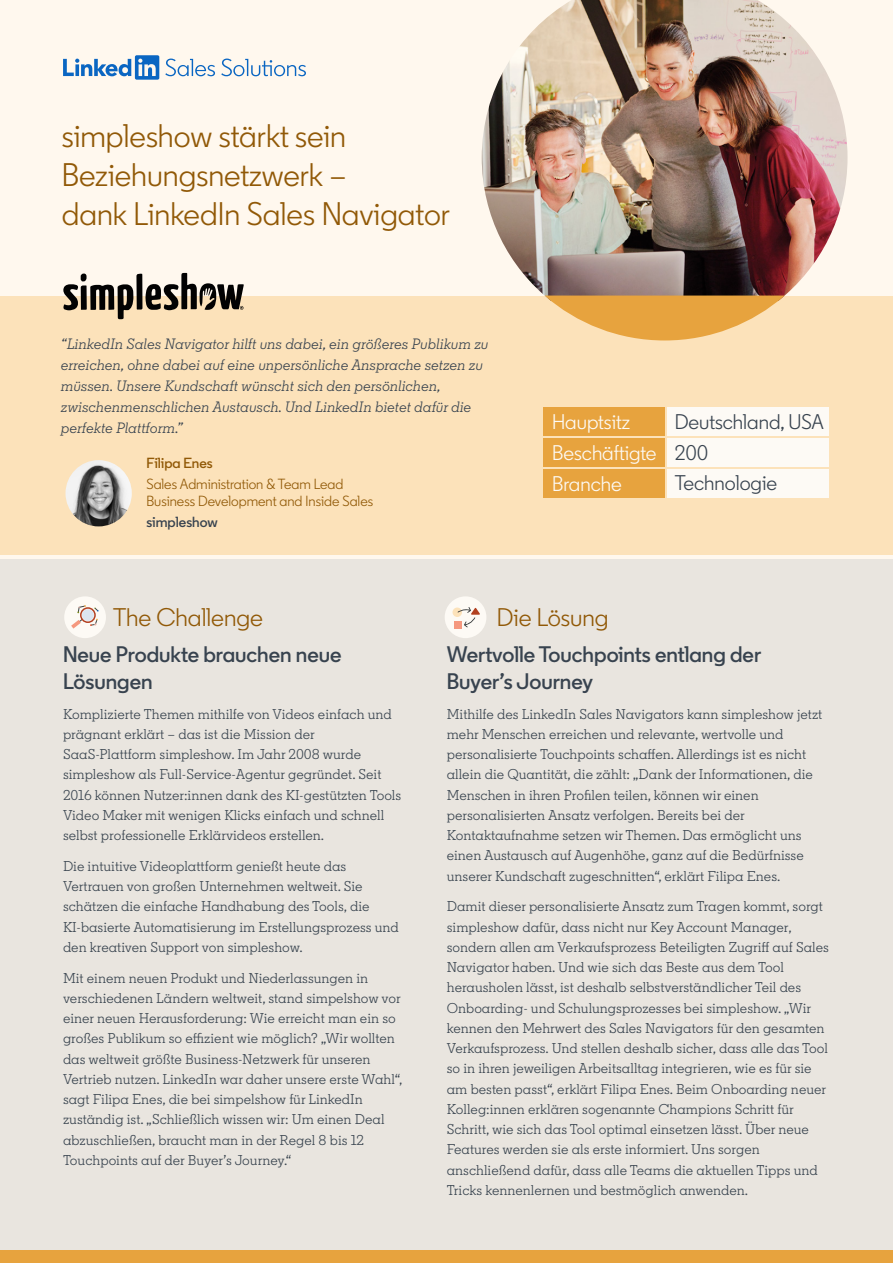
<style>
.page{position:relative;width:893px;height:1263px;background:#fff8ee}
.page>*{position:absolute;margin:0;border:0;box-sizing:border-box;transform-origin:0 0}
.t1{font:32.7px/39.2px "Community";color:#915907}
.t2{font:25.5px "Community";color:#915907}
.t3{font:600 22.5px/27px "Community";color:#38434f}
.t4{font:21.15px/30.9px "Community";color:#fdfaf5}
.t5{font:21.15px "Community";color:#38434f}
.t6{font:italic 15px/21px "Community Slab";color:#38434f}
.t7{font:14.7px/17.5px "Community";color:#915907}
.t8{font:600 14.7px "Community";color:#915907}
.t9{font:600 14.7px "Community";color:#38434f}
.t10{font:14.25px/20.2px "Community Slab";color:#39444f}
.s1{color:#38434f}
</style>
<div class="page">
<div style="left:0;top:559px;width:893px;height:704px;background:#e9e5df"></div>
<div style="left:0;top:1251px;width:893px;height:12px;background:#e7a33e"></div>
<div style="left:0;top:296px;width:893px;height:258px;background:#fce2ba"></div>
<svg style="left:63px;top:273px;width:181px;height:46px"></svg>
<img style="left:482px;top:0;width:365px;height:296px">
<svg style="left:545px;top:296px;width:239px;height:44px"></svg>
<svg style="left:63px;top:55px;width:243px;height:25px"></svg>
<div style="left:543px;top:407px;width:122px;height:29px;background:#e7a33e"></div>
<div style="left:667px;top:407px;width:162px;height:29px;background:#fdfaf5"></div>
<div style="left:543px;top:438px;width:122px;height:29px;background:#e7a33e"></div>
<div style="left:667px;top:438px;width:162px;height:29px;background:#fdfaf5"></div>
<div style="left:543px;top:469px;width:122px;height:29px;background:#e7a33e"></div>
<div style="left:667px;top:469px;width:162px;height:29px;background:#fdfaf5"></div>
<img style="left:66px;top:460px;width:66px;height:66px;border-radius:33px">
<div style="left:64px;top:596px;width:42px;height:42px;background:#fdfaf5;border-radius:50%"></div>
<svg style="left:71px;top:605px;width:28px;height:24px"></svg>
<div style="left:445px;top:596px;width:41px;height:42px;background:#fdfaf5;border-radius:50%"></div>
<svg style="left:452px;top:607px;width:10px;height:10px"></svg>
<div style="left:453px;top:621px;width:8px;height:8px;background:#f5987e"></div>
<svg style="left:458px;top:607px;width:22px;height:20px"></svg>
<h1 class="t1" style="left:62px;top:116px;width:390px">simpleshow stärkt sein<br>Beziehungsnetzwerk –<br>dank LinkedIn Sales Navigator</h1>
<p class="t6" style="left:61px;top:333px;width:429px">“LinkedIn Sales Navigator hilft uns dabei, ein größeres Publikum zu erreichen, ohne dabei auf eine unpersönliche Ansprache setzen zu müssen. Unsere Kundschaft wünscht sich den persönlichen, zwischenmenschlichen Austausch. Und LinkedIn bietet dafür die perfekte Plattform.”</p>
<p class="t8" style="left:146px;top:454px;width:68px">Filipa Enes</p>
<p class="t7" style="left:146px;top:475px;width:228px">Sales Administration &amp; Team Lead<br>Business Development and Inside Sales</p>
<p class="t9" style="left:146px;top:513px;width:73px">simpleshow</p>
<h3 class="t4" style="left:552px;top:407px;width:273px;text-indent:122px"><span class="s1">Deutschland, USA<br></span>Beschäftigte <span class="s1">200<br></span>Branche</h3>
<h3 class="t4" style="left:552px;top:407px;width:79px">Hauptsitz</h3>
<h3 class="t5" style="left:675px;top:470px;width:104px">Technologie</h3>
<h2 class="t2" style="left:113px;top:602px;width:152px">The Challenge</h2>
<h3 class="t3" style="left:63px;top:641px;width:280px">Neue Produkte brauchen neue<br>Lösungen</h3>
<p class="t10" style="left:63px;top:704px;width:340px">Komplizierte Themen mithilfe von Videos einfach und prägnant erklärt – das ist die Mission der SaaS-Plattform simpleshow. Im Jahr 2008 wurde simpleshow als Full-Service-Agentur gegründet. Seit 2016 können Nutzer:innen dank des KI-gestützten Tools Video Maker mit wenigen Klicks einfach und schnell selbst professionelle Erklärvideos erstellen.</p>
<p class="t10" style="left:63px;top:856px;width:337px">Die intuitive Videoplattform genießt heute das Vertrauen von großen Unternehmen weltweit. Sie schätzen die einfache Handhabung des Tools, die KI-basierte Automatisierung im Erstellungsprozess und den kreativen Support von simpleshow.</p>
<p class="t10" style="left:63px;top:968px;width:341px">Mit einem neuen Produkt und Niederlassungen in verschiedenen Ländern weltweit, stand simpelshow vor einer neuen Herausforderung: Wie erreicht man ein so großes Publikum so effizient wie möglich? „Wir wollten das weltweit größte Business-Netzwerk für unseren Vertrieb nutzen. LinkedIn war daher unsere erste Wahl“, sagt Filipa Enes, die bei simpelshow für LinkedIn zuständig ist. „Schließlich wissen wir: Um einen Deal abzuschließen, braucht man in der Regel 8 bis 12<br>Touchpoints auf der Buyer’s Journey.“</p>
<h2 class="t2" style="left:497px;top:602px;width:113px">Die Lösung</h2>
<h3 class="t3" style="left:447px;top:641px;width:316px">Wertvolle Touchpoints entlang der<br>Buyer’s Journey</h3>
<p class="t10" style="left:447px;top:704px;width:377px">Mithilfe des LinkedIn Sales Navigators kann simpleshow jetzt mehr Menschen erreichen und relevante, wertvolle und personalisierte Touchpoints schaffen. Allerdings ist es nicht allein die Quantität, die zählt: „Dank der Informationen, die Menschen in ihren Profilen teilen, können wir einen personalisierten Ansatz verfolgen. Bereits bei der Kontaktaufnahme setzen wir Themen. Das ermöglicht uns einen Austausch auf Augenhöhe, ganz auf die Bedürfnisse unserer Kundschaft zugeschnitten“, erklärt Filipa Enes.</p>
<p class="t10" style="left:447px;top:896px;width:384px">Damit dieser personalisierte Ansatz zum Tragen kommt, sorgt simpleshow dafür, dass nicht nur Key Account Manager, sondern allen am Verkaufsprozess Beteiligten Zugriff auf Sales Navigator haben. Und wie sich das Beste aus dem Tool herausholen lässt, ist deshalb selbstverständlicher Teil des Onboarding- und Schulungsprozesses bei simpleshow. „Wir kennen den Mehrwert des Sales Navigators für den gesamten Verkaufsprozess. Und stellen deshalb sicher, dass alle das Tool so in ihren jeweiligen Arbeitsalltag integrieren, wie es für sie am besten passt“, erklärt Filipa Enes. Beim Onboarding neuer Kolleg:innen erklären sogenannte Champions Schritt für Schritt, wie sich das Tool optimal einsetzen lässt. Über neue Features werden sie als erste informiert. Uns sorgen anschließend dafür, dass alle Teams die aktuellen Tipps und Tricks kennenlernen und bestmöglich anwenden.</p>
</div>
